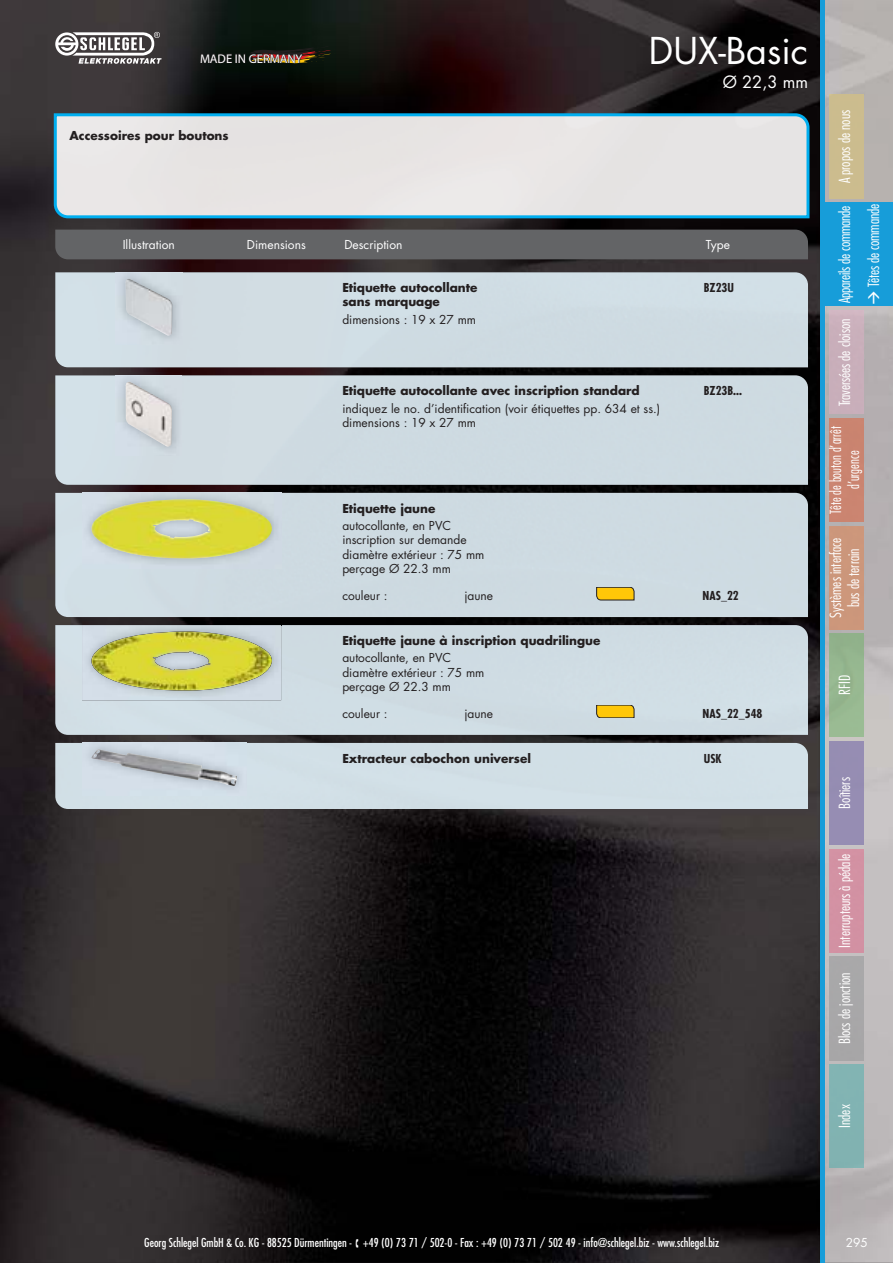
<style>
.page{position:relative;width:893px;height:1263px;background:#fff}
.page>*{position:absolute;margin:0;border:0;box-sizing:border-box;transform-origin:0 0}
.t1{font:36px "Futura Std";color:#fff}
.t2{font:16.5px "Futura Std";color:#fff}
.t3{font:300 condensed 15px/28.8px "Futura Std";color:#fff;text-align:right}
.t4{font:300 condensed 15px/18px "Futura Std";color:#fff;text-align:center;scale:.92 1}
.t5{font:12.6px "Myriad Pro";color:#fff}
.t6{font:12px/14.4px "Futura Std";color:#231f20}
.t7{font:700 12px/14.4px "Futura Std";color:#231f20}
.t8{font:condensed 12px "Futura Std";color:#fff}
.t9{font:12px "Futura Std";color:#fff}
.t10{font:700 condensed 12px "Futura Std";color:#231f20}
</style>
<div class="page">
<img style="left:0;top:0;width:893px;height:1263px">
<div style="left:829px;top:634px;width:34px;height:103px;background:#96b890"></div>
<div style="left:829px;top:95px;width:34px;height:103px;background:#ccbc8e"></div>
<div style="left:829px;top:1064px;width:34px;height:104px;background:#81b3b3"></div>
<div style="left:829px;top:526px;width:34px;height:103px;background:#cc977b"></div>
<div style="left:829px;top:310px;width:34px;height:104px;background:#c9aeba"></div>
<div style="left:829px;top:849px;width:34px;height:103px;background:#d391a3"></div>
<hr style="left:821px;top:0;width:4px;height:1263px;background:#179dd9">
<div style="left:829px;top:957px;width:34px;height:103px;background:#a8a7a9"></div>
<div style="left:829px;top:741px;width:34px;height:104px;background:#968db3"></div>
<div style="left:825px;top:203px;width:68px;height:103px;background:#179dd9"></div>
<div style="left:829px;top:418px;width:34px;height:104px;background:#ca8470"></div>
<svg style="left:200px;top:46px;width:135px;height:21px;background:#201c12"></svg>
<svg style="left:55px;top:32px;width:107px;height:32px"></svg>
<div style="left:55px;top:230px;width:753px;height:29px;background:#636466"></div>
<svg style="left:52px;top:112px;width:759px;height:108px;background:#d2dade"></svg>
<div style="left:55px;top:272px;width:753px;height:95px;background:#d1dde3"></div>
<img style="left:116px;top:269px;width:66px;height:76px">
<img style="left:125px;top:279px;width:47px;height:57px">
<div style="left:55px;top:375px;width:753px;height:110px;background:#cedbe2"></div>
<img style="left:116px;top:372px;width:66px;height:84px">
<img style="left:126px;top:382px;width:46px;height:66px">
<div style="left:55px;top:493px;width:753px;height:124px;background:#cedbe1"></div>
<img style="left:82px;top:490px;width:199px;height:78px">
<img style="left:91px;top:499px;width:181px;height:60px">
<svg style="left:596px;top:587px;width:38px;height:13px"></svg>
<div style="left:55px;top:625px;width:753px;height:110px;background:#cfdce3"></div>
<img style="left:82px;top:622px;width:199px;height:78px">
<img style="left:91px;top:631px;width:181px;height:60px">
<svg style="left:596px;top:705px;width:38px;height:13px"></svg>
<div style="left:55px;top:743px;width:753px;height:66px;background:#d2e0e7"></div>
<img style="left:82px;top:740px;width:164px;height:55px">
<img style="left:91px;top:749px;width:146px;height:37px">
<p class="t5" style="left:200px;top:54px;width:104px">MADE IN GERMANY</p>
<p class="t7" style="left:70px;top:130px;width:161px">Accessoires pour boutons</p>
<h1 class="t1" style="left:649px;top:34px;width:161px">DUX-Basic</h1>
<h2 class="t2" style="left:723px;top:74px;width:87px">Ø 22,3 mm</h2>
<p class="t9" style="left:123px;top:239px;width:54px">Illustration</p>
<p class="t9" style="left:247px;top:239px;width:60px">Dimensions</p>
<p class="t9" style="left:344px;top:239px;width:60px">Description</p>
<p class="t9" style="left:706px;top:239px;width:26px">Type</p>
<p class="t7" style="left:342px;top:281px;width:137px">Etiquette autocollante sans marquage</p>
<p class="t10" style="left:704px;top:282px;width:32px">BZ23U</p>
<p class="t6" style="left:342px;top:313px;width:135px">dimensions : 19 x 27 mm</p>
<p class="t7" style="left:342px;top:384px;width:299px">Etiquette autocollante avec inscription standard</p>
<p class="t10" style="left:704px;top:385px;width:40px">BZ23B...</p>
<p class="t6" style="left:342px;top:402px;width:319px">indiquez le no. d’identification (voir étiquettes pp. 634 et ss.) dimensions : 19 x 27 mm</p>
<p class="t7" style="left:342px;top:502px;width:95px">Etiquette jaune</p>
<p class="t6" style="left:342px;top:519px;width:144px">autocollante, en PVC inscription sur demande diamètre extérieur : 75 mm perçage Ø 22.3 mm</p>
<p class="t6" style="left:342px;top:589px;width:47px">couleur :</p>
<p class="t6" style="left:464px;top:589px;width:30px">jaune</p>
<p class="t10" style="left:702px;top:590px;width:38px">NAS_22</p>
<p class="t7" style="left:342px;top:634px;width:260px">Etiquette jaune à inscription quadrilingue</p>
<p class="t6" style="left:342px;top:651px;width:144px">autocollante, en PVC diamètre extérieur : 75 mm perçage Ø 22.3 mm</p>
<p class="t6" style="left:342px;top:707px;width:47px">couleur :</p>
<p class="t6" style="left:464px;top:707px;width:30px">jaune</p>
<p class="t10" style="left:702px;top:708px;width:61px">NAS_22_548</p>
<p class="t7" style="left:342px;top:752px;width:190px">Extracteur cabochon universel</p>
<p class="t10" style="left:704px;top:753px;width:19px">USK</p>
<p class="t3" style="left:831px;top:183px;width:75px;rotate:-90deg">A propos de nous</p>
<p class="t3" style="left:831px;top:303px;width:101px;rotate:-90deg">Appareils de commande<br>Têtes de commande</p>
<p class="t3" style="left:831px;top:406px;width:89px;rotate:-90deg">Traversées de cloison</p>
<p class="t4" style="left:827px;top:514px;width:97px;rotate:-90deg">Tête de bouton d’arrêt d’urgence</p>
<p class="t3" style="left:827px;top:618px;width:82px;line-height:18px;text-align:center;rotate:-90deg">Systèmes interface bus de terrain</p>
<p class="t3" style="left:831px;top:695px;width:21px;rotate:-90deg">RFID</p>
<p class="t3" style="left:831px;top:809px;width:33px;rotate:-90deg">Boîtiers</p>
<p class="t3" style="left:831px;top:948px;width:95px;rotate:-90deg">Interrupteurs à pédale</p>
<p class="t3" style="left:831px;top:1044px;width:73px;rotate:-90deg">Blocs de jonction</p>
<p class="t3" style="left:831px;top:1128px;width:25px;rotate:-90deg">Index</p>
<p class="t8" style="left:144px;top:1237px;width:576px">Georg Schlegel GmbH &amp; Co. KG - 88525 Dürmentingen - ▪ +49 (0) 73 71 / 502-0 - Fax : +49 (0) 73 71 / 502 49 - info@schlegel.biz - www.schlegel.biz</p>
<p class="t9" style="left:846px;top:1237px;width:24px">295</p>
</div>
